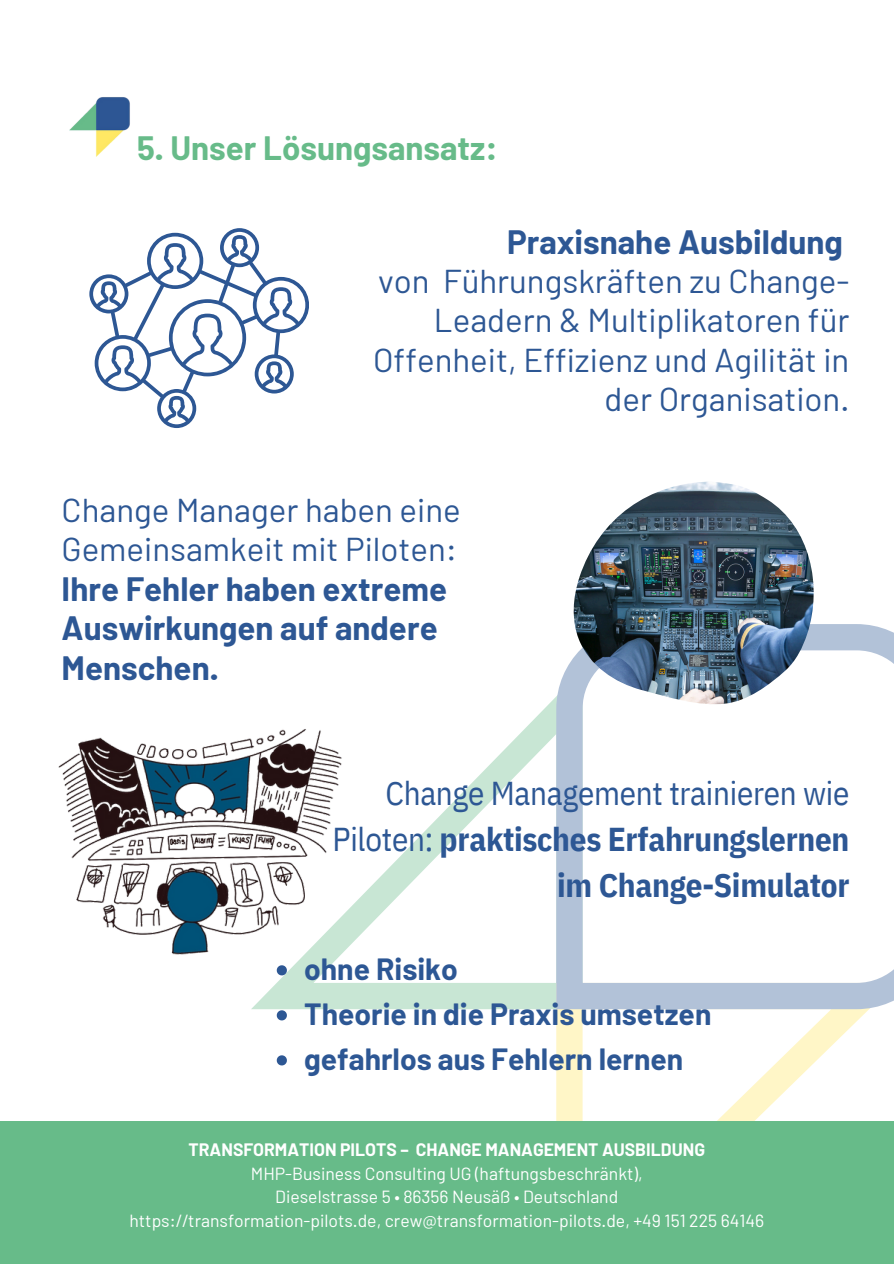
<style>
.page{position:relative;width:894px;height:1264px;background:#fff}
.page>*{position:absolute;margin:0;border:0;box-sizing:border-box;transform-origin:0 0}
.t1{font:33px/39.3px "Barlow";color:#2d5794;text-align:right}
.t2{font:700 33px/39.3px "Barlow";color:#2d5794}
.t3{font:700 33px/46.2px "IBM Plex Sans Cond";letter-spacing:-.01em;color:#2d5794;text-align:right}
.t4{font:700 33px "Barlow";color:#67bb89}
.t5{font:700 30px "Barlow";color:#2d5794}
.t6{font:17.55px "Barlow";color:#fff}
.t7{font:700 17.55px "Barlow";color:#fff}
.s1{font-weight:700}
.s2{font-weight:400}
</style>
<div class="page">
<svg style="left:251px;top:580px;width:642px;height:541px"></svg>
<div style="left:0;top:1121px;width:893px;height:142px;background:#67bb89"></div>
<img style="left:69px;top:97px;width:61px;height:60px">
<img style="left:58px;top:724px;width:299px;height:231px">
<img style="left:573px;top:481px;width:240px;height:223px">
<svg style="left:89px;top:228px;width:220px;height:200px"></svg>
<svg style="left:277px;top:965px;width:10px;height:10px"></svg>
<svg style="left:277px;top:1010px;width:10px;height:10px"></svg>
<svg style="left:277px;top:1055px;width:10px;height:10px"></svg>
<p class="t4" style="left:137px;top:127px;width:361px">5. Unser Lösungsansatz:</p>
<p class="t1" style="left:373px;top:221px;width:478px"><span class="s1">Praxisnahe Ausbildung<br></span>von Führungskräften zu Change-<br>Leadern &amp; Multiplikatoren für<br>Offenheit, Effizienz und Agilität in der Organisation.</p>
<p class="t2" style="left:62px;top:489px;width:400px"><span class="s2">Change Manager haben eine<br>Gemeinsamkeit mit Piloten:<br></span>Ihre Fehler haben extreme<br>Auswirkungen auf andere<br>Menschen.</p>
<p class="t3" style="left:332px;top:769px;width:518px"><span class="s2">Change Management trainieren wie<br>Piloten:</span> praktisches Erfahrungslernen im Change-Simulator</p>
<p class="t5" style="left:304px;top:949px;width:155px">ohne Risiko</p>
<p class="t5" style="left:304px;top:994px;width:408px">Theorie in die Praxis umsetzen</p>
<p class="t5" style="left:304px;top:1039px;width:380px">gefahrlos aus Fehlern lernen</p>
<h2 class="t7" style="left:188px;top:1138px;width:518px">TRANSFORMATION PILOTS – CHANGE MANAGEMENT AUSBILDUNG</h2>
<p class="t6" style="left:251px;top:1161px;width:393px">MHP-Business Consulting UG (haftungsbeschränkt),</p>
<h2 class="t6" style="left:275px;top:1185px;width:344px">Dieselstrasse 5 • 86356 Neusäß • Deutschland</h2>
<h2 class="t6" style="left:129px;top:1209px;width:636px">https://transformation-pilots.de, crew@transformation-pilots.de, +49 151 225 64146</h2>
</div>
